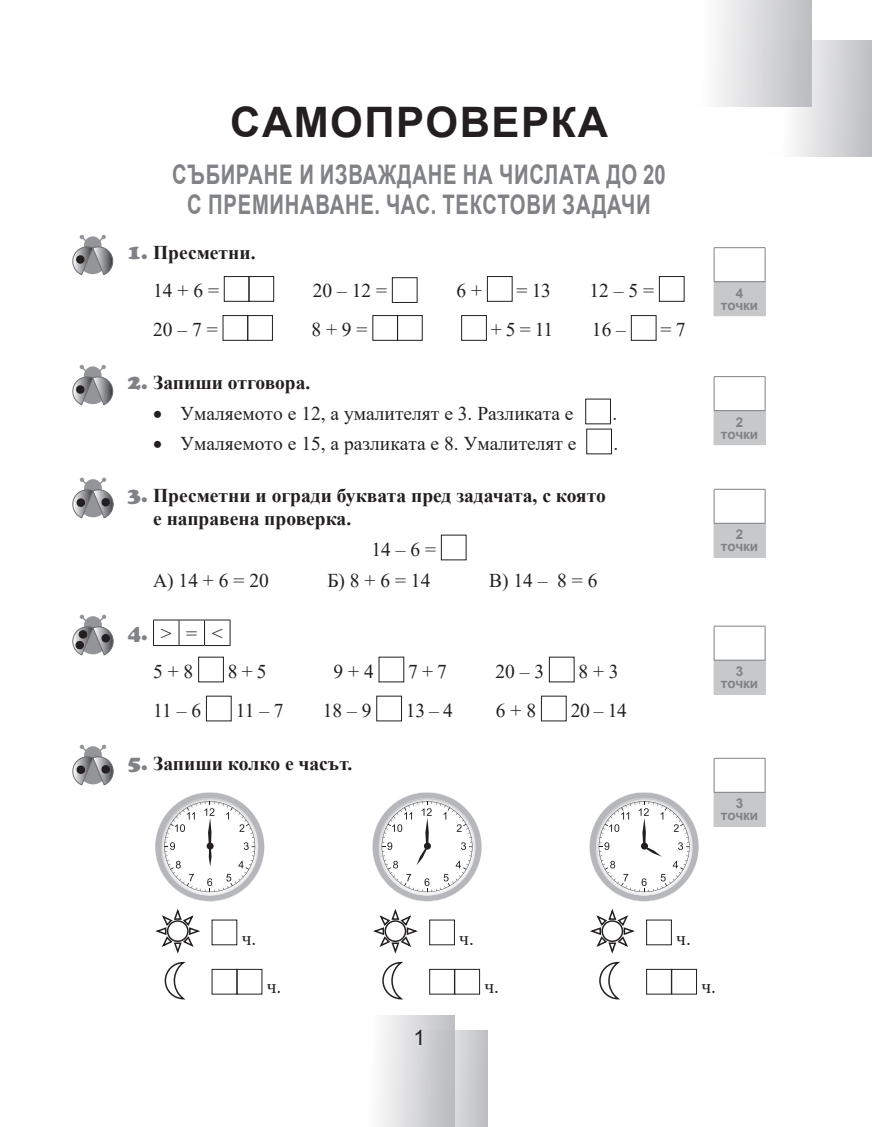
<style>
.page{position:relative;width:872px;height:1127px;background:#fff}
.page>*{position:absolute;margin:0;border:0;box-sizing:border-box;transform-origin:0 0}
.t1{font:700 42px "Arial";letter-spacing:.035em;color:#231f20}
.t2{font:700 27px/30px "Arial";letter-spacing:.035em;color:#808285;text-align:center;scale:.75 1}
.t3{font:21px "Arial";color:#231f20}
.t4{font:19.5px/38.5px "Times New Roman";color:#231f20;text-align:center}
.t5{font:700 19.5px/38.5px "Times New Roman";color:#231f20;text-align:center}
.t6{font:700 13.5px/12px "Arial";letter-spacing:-.005em;color:#808285;text-align:center}
.s1{font-family:"Cooper Black Std";font-weight:400;font-size:21px;color:#808285}
.s2{font-weight:400}
.s3{font-family:"Cooper Black Std";font-size:21px;color:#808285}
</style>
<div class="page">
<div style="left:350px;top:1015px;width:104px;height:112px;background:linear-gradient(to right,#fff,#c2c3c5)"></div>
<svg style="left:404px;top:1030px;width:84px;height:97px;background:#cccdcf"></svg>
<div style="left:676px;top:0;width:135px;height:106px;background:linear-gradient(to right,#fff,#bfc0c3)"></div>
<svg style="left:763px;top:40px;width:109px;height:116px"></svg>
<svg style="left:72px;top:235px;width:42px;height:41px"></svg>
<div style="left:224px;top:276px;width:25px;height:26px;border:1px solid #231f20"></div>
<div style="left:248px;top:276px;width:26px;height:26px;border:1px solid #231f20"></div>
<div style="left:392px;top:277px;width:25px;height:26px;border:1px solid #231f20"></div>
<div style="left:487px;top:276px;width:25px;height:26px;border:1px solid #231f20"></div>
<div style="left:659px;top:276px;width:25px;height:26px;border:1px solid #231f20"></div>
<div style="left:223px;top:315px;width:25px;height:26px;border:1px solid #231f20"></div>
<div style="left:247px;top:315px;width:26px;height:26px;border:1px solid #231f20"></div>
<div style="left:372px;top:315px;width:26px;height:26px;border:1px solid #231f20"></div>
<div style="left:397px;top:315px;width:25px;height:26px;border:1px solid #231f20"></div>
<div style="left:461px;top:315px;width:26px;height:26px;border:1px solid #231f20"></div>
<div style="left:631px;top:315px;width:25px;height:26px;border:1px solid #231f20"></div>
<svg style="left:72px;top:365px;width:42px;height:41px"></svg>
<div style="left:585px;top:399px;width:26px;height:25px;border:1px solid #231f20"></div>
<div style="left:586px;top:429px;width:26px;height:25px;border:1px solid #231f20"></div>
<svg style="left:72px;top:478px;width:42px;height:41px"></svg>
<svg style="left:72px;top:615px;width:42px;height:41px"></svg>
<svg style="left:153px;top:620px;width:78px;height:26px"></svg>
<div style="left:198px;top:657px;width:26px;height:25px;border:1px solid #231f20"></div>
<div style="left:376px;top:696px;width:26px;height:25px;border:1px solid #231f20"></div>
<svg style="left:72px;top:745px;width:42px;height:41px"></svg>
<div style="left:714px;top:282px;width:51px;height:34px;background:#c7c8ca"></div>
<hr style="left:765px;top:282px;width:1px;height:33px;background:#c7c8ca">
<hr style="left:714px;top:247px;width:51px;height:1px;background:#808285">
<hr style="left:714px;top:248px;width:1px;height:33px;background:#808285">
<hr style="left:765px;top:248px;width:1px;height:33px;background:#808285">
<hr style="left:714px;top:281px;width:51px;height:1px;background:#808285">
<div style="left:714px;top:411px;width:51px;height:34px;background:#c7c8ca"></div>
<hr style="left:765px;top:411px;width:1px;height:33px;background:#c7c8ca">
<hr style="left:714px;top:376px;width:51px;height:1px;background:#808285">
<hr style="left:714px;top:377px;width:1px;height:33px;background:#808285">
<hr style="left:765px;top:377px;width:1px;height:33px;background:#808285">
<hr style="left:714px;top:410px;width:51px;height:1px;background:#808285">
<div style="left:714px;top:523px;width:51px;height:34px;background:#c7c8ca"></div>
<hr style="left:765px;top:523px;width:1px;height:34px;background:#c7c8ca">
<hr style="left:714px;top:557px;width:51px;height:1px;background:#c7c8ca">
<hr style="left:714px;top:489px;width:51px;height:1px;background:#808285">
<hr style="left:714px;top:490px;width:1px;height:33px;background:#808285">
<hr style="left:765px;top:490px;width:1px;height:33px;background:#808285">
<hr style="left:714px;top:523px;width:51px;height:1px;background:#808285">
<div style="left:714px;top:660px;width:51px;height:34px;background:#c7c8ca"></div>
<hr style="left:765px;top:660px;width:1px;height:34px;background:#c7c8ca">
<hr style="left:714px;top:694px;width:51px;height:1px;background:#c7c8ca">
<hr style="left:714px;top:626px;width:51px;height:1px;background:#808285">
<hr style="left:714px;top:626px;width:1px;height:34px;background:#808285">
<hr style="left:765px;top:626px;width:1px;height:34px;background:#808285">
<hr style="left:714px;top:660px;width:51px;height:1px;background:#808285">
<div style="left:714px;top:792px;width:51px;height:34px;background:#c7c8ca"></div>
<hr style="left:765px;top:792px;width:1px;height:34px;background:#c7c8ca">
<hr style="left:714px;top:826px;width:51px;height:1px;background:#c7c8ca">
<hr style="left:714px;top:758px;width:51px;height:1px;background:#808285">
<hr style="left:714px;top:759px;width:1px;height:33px;background:#808285">
<hr style="left:765px;top:759px;width:1px;height:33px;background:#808285">
<hr style="left:714px;top:792px;width:51px;height:1px;background:#808285">
<svg style="left:155px;top:792px;width:109px;height:109px"></svg>
<svg style="left:372px;top:792px;width:109px;height:109px"></svg>
<svg style="left:589px;top:792px;width:109px;height:109px"></svg>
<svg style="left:156px;top:909px;width:44px;height:44px"></svg>
<svg style="left:164px;top:961px;width:22px;height:38px"></svg>
<svg style="left:373px;top:909px;width:44px;height:44px"></svg>
<svg style="left:382px;top:961px;width:21px;height:38px"></svg>
<svg style="left:590px;top:909px;width:44px;height:44px"></svg>
<svg style="left:599px;top:961px;width:21px;height:38px"></svg>
<div style="left:212px;top:969px;width:25px;height:25px;border:1px solid #231f20"></div>
<div style="left:237px;top:969px;width:25px;height:25px;border:1px solid #231f20"></div>
<div style="left:429px;top:919px;width:26px;height:26px;border:1px solid #231f20"></div>
<div style="left:429px;top:969px;width:26px;height:25px;border:1px solid #231f20"></div>
<div style="left:454px;top:969px;width:26px;height:25px;border:1px solid #231f20"></div>
<div style="left:646px;top:969px;width:25px;height:25px;border:1px solid #231f20"></div>
<div style="left:671px;top:969px;width:26px;height:25px;border:1px solid #231f20"></div>
<h1 class="t1" style="left:230px;top:93px;width:379px">САМОПРОВЕРКА</h1>
<h2 class="t2" style="left:172px;top:160px;width:659px">СЪБИРАНЕ И ИЗВАЖДАНЕ НА ЧИСЛАТА ДО 20<br>С ПРЕМИНАВАНЕ. ЧАС. ТЕКСТОВИ ЗАДАЧИ</h2>
<p class="t5" style="left:128px;top:233px;width:129px"><span class="s1">1.</span> Пресметни.<br><span class="s2">14+6=</span></p>
<p class="t4" style="left:313px;top:271px;width:76px">20–12=</p>
<p class="t4" style="left:456px;top:271px;width:27px">6+</p>
<p class="t4" style="left:516px;top:271px;width:36px">= 13</p>
<p class="t4" style="left:589px;top:271px;width:66px">12–5=</p>
<p class="t4" style="left:153px;top:310px;width:66px">20–7=</p>
<p class="t4" style="left:311px;top:310px;width:58px">8+9=</p>
<p class="t4" style="left:491px;top:310px;width:64px">+5=11</p>
<p class="t4" style="left:592px;top:310px;width:36px">16 –</p>
<p class="t4" style="left:660px;top:310px;width:26px">=7</p>
<p class="t5" style="left:128px;top:363px;width:184px"><span class="s1">2.</span> Запиши отговора.</p>
<p class="t4" style="left:153px;top:393px;width:422px">• Умаляемото е 12, а умалителят е 3. Разликата е</p>
<p class="t4" style="left:612px;top:393px;width:6px">.</p>
<p class="t4" style="left:153px;top:423px;width:425px">• Умаляемото е 15, а разликата е 8. Умалителят е</p>
<p class="t4" style="left:613px;top:423px;width:6px">.</p>
<p class="t5" style="left:153px;top:484px;width:454px;line-height:22.5px;text-align:left;text-indent:-25px"><span class="s1">3.</span> Пресметни и огради буквата пред задачата, с която е направена проверка.</p>
<p class="t4" style="left:371px;top:529px;width:66px">14–6=</p>
<p class="t4" style="left:153px;top:560px;width:117px">А)14+6=20</p>
<p class="t4" style="left:327px;top:560px;width:105px">Б)8+6=14</p>
<p class="t4" style="left:489px;top:560px;width:110px">В)14– 8=6</p>
<p class="t4" style="left:128px;top:613px;width:96px"><span class="s3">4.</span>&gt;=&lt;<br>5+8</p>
<p class="t4" style="left:228px;top:651px;width:40px">8+5</p>
<p class="t4" style="left:333px;top:651px;width:42px">9+4</p>
<p class="t4" style="left:408px;top:651px;width:40px">7+7</p>
<p class="t4" style="left:495px;top:651px;width:50px">20–3</p>
<p class="t4" style="left:578px;top:651px;width:41px">8 +3</p>
<p class="t4" style="left:153px;top:690px;width:50px">11–6</p>
<p class="t4" style="left:236px;top:690px;width:50px">11–7</p>
<p class="t4" style="left:323px;top:690px;width:50px">18–9</p>
<p class="t4" style="left:406px;top:690px;width:48px">13–4</p>
<p class="t4" style="left:496px;top:690px;width:42px">6+8</p>
<p class="t4" style="left:570px;top:690px;width:58px">20 – 14</p>
<p class="t5" style="left:128px;top:743px;width:226px"><span class="s1">5.</span> Запиши колко e часът.</p>
<p class="t6" style="left:721px;top:287px;width:39px">4 точки</p>
<p class="t6" style="left:721px;top:416px;width:39px">2 точки</p>
<p class="t6" style="left:721px;top:529px;width:39px">2 точки</p>
<p class="t6" style="left:721px;top:665px;width:39px">3 точки</p>
<p class="t6" style="left:721px;top:797px;width:39px">3 точки</p>
<p class="t4" style="left:242px;top:919px;width:16px">ч.</p>
<p class="t4" style="left:267px;top:967px;width:16px">ч.</p>
<p class="t3" style="left:413px;top:1023px;width:13px">1</p>
<p class="t4" style="left:459px;top:919px;width:16px">ч.</p>
<p class="t4" style="left:484px;top:967px;width:16px">ч.</p>
<p class="t4" style="left:676px;top:919px;width:16px">ч.</p>
<p class="t4" style="left:701px;top:967px;width:16px">ч.</p>
</div>
